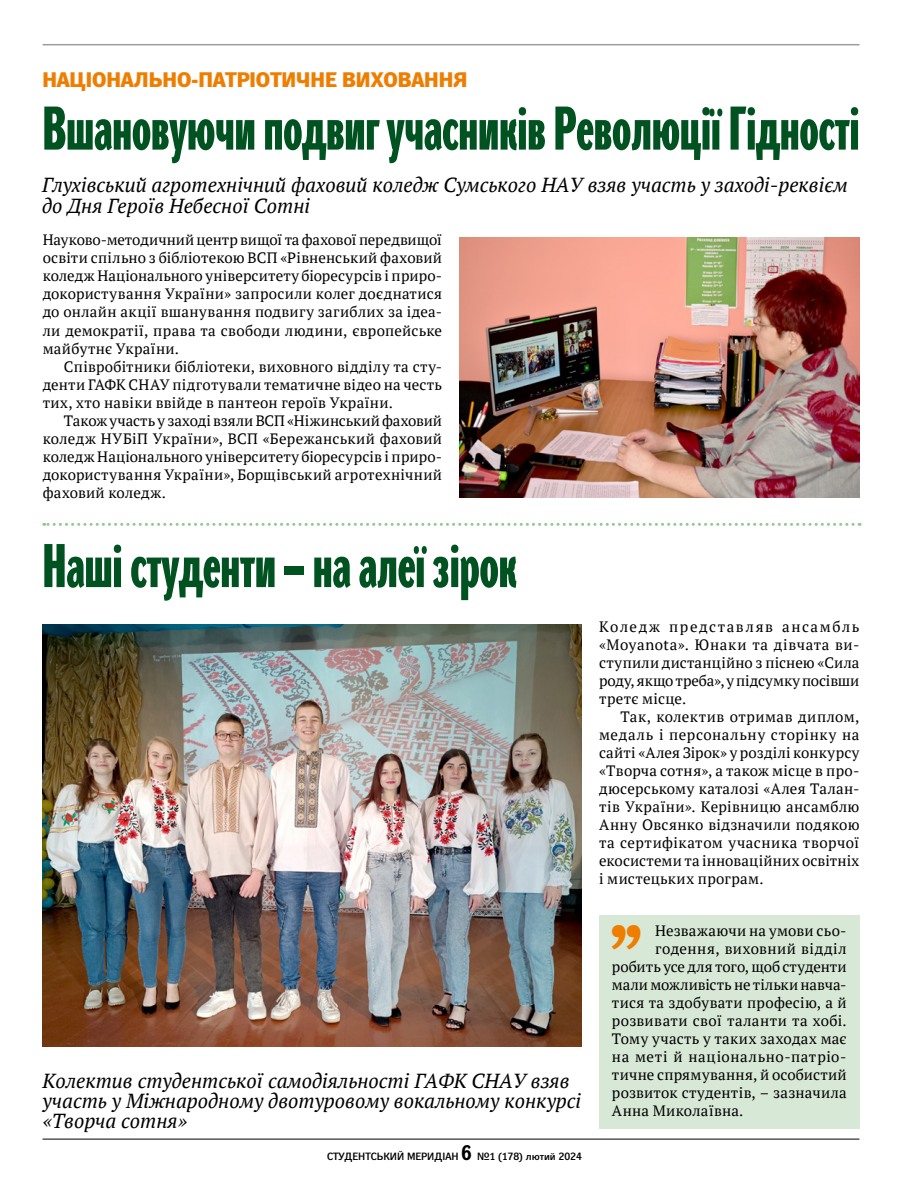
<style>
.page{position:relative;width:902px;height:1191px;background:#fff}
.page>*{position:absolute;margin:0;border:0;box-sizing:border-box;transform-origin:0 0}
.t1{font:700 61.5px "DG Pro 13";color:#005321}
.t2{font:900 41.25px "Amphibia";color:#ef7d00}
.t3{font:700 21px "DG Pro 43";color:#ef7d00}
.t4{font:italic 20.25px/20.2px "PT Serif Pro";color:#000}
.t5{font:15px/18px "PT Serif Pro";letter-spacing:.015em;color:#000;text-align:justify}
.t6{font:15px "PT Serif Pro";letter-spacing:.04em;color:#000}
.t7{font:15px "PT Serif Pro";letter-spacing:.035em;color:#000}
.t8{font:10.5px "DG Pro 43";color:#000}
.s1{font-family:"DG Pro 32";font-weight:700;font-size:21px}
</style>
<div class="page">
<hr style="left:43px;top:1138px;width:816px;height:1px;background:#000">
<hr style="left:43px;top:44px;width:816px;height:1px;background:#9d9d9c">
<div style="left:599px;top:915px;width:260px;height:213px;background:#d8e8d6"></div>
<svg style="left:44px;top:523px;width:809px;height:3px"></svg>
<img style="left:460px;top:238px;width:399px;height:259px">
<img style="left:43px;top:624px;width:538px;height:423px">
<h3 class="t3" style="left:43px;top:67px;width:426px">НАЦІОНАЛЬНО-ПАТРІОТИЧНЕ ВИХОВАННЯ</h3>
<h1 class="t1" style="left:43px;top:94px;width:818px">Вшановуючи подвиг учасників Революції Гідності</h1>
<h3 class="t4" style="left:42px;top:175px;width:806px">Глухівський агротехнічний фаховий коледж Сумського НАУ взяв участь у заході-реквієм до Дня Героїв Небесної Сотні</h3>
<p class="t5" style="left:43px;top:231px;width:401px">Науково-методичний центр вищої та фахової передвищої освіти спільно з бібліотекою ВСП «Рівненський фаховий коледж Національного університету біоресурсів і приро&shy;докористування України» запросили колег доєднатися до онлайн акції вшанування подвигу загиблих за ідеа&shy;ли демократії, права та свободи людини, європейське майбутнє України.</p>
<p class="t5" style="left:43px;top:357px;width:401px;text-indent:21px">Співробітники бібліотеки, виховного відділу та сту&shy;денти ГАФК СНАУ підготували тематичне відео на честь тих, хто навіки ввійде в пантеон героїв України.</p>
<p class="t5" style="left:43px;top:411px;width:401px;text-indent:21px">Також участь у заході взяли ВСП «Ніжинський фаховий коледж НУБіП України», ВСП «Бережанський фаховий коледж Національного університету біоресурсів і приро&shy;докористування України», Борщівський агротехнічний фаховий коледж.</p>
<h1 class="t1" style="left:43px;top:531px;width:476px">Наші студенти – на алеї зірок</h1>
<h3 class="t4" style="left:43px;top:1070px;width:540px">Колектив студентської самодіяльності ГАФК СНАУ взяв участь у Міжнародному двотуровому вокальному конкурсі «Творча сотня»</h3>
<p class="t8" style="left:327px;top:1150px;width:256px">СТУДЕНТСЬКИЙ МЕРИДІАН <span class="s1">6</span> №1 (178) лютий 2024</p>
<p class="t5" style="left:599px;top:617px;width:262px">Коледж представляв ансамбль «Moyanota». Юнаки та дівчата ви&shy;ступили дистанційно з піснею «Сила роду, якщо треба», у підсумку посівши третє місце.</p>
<p class="t5" style="left:599px;top:707px;width:262px;text-indent:21px">Так, колектив отримав диплом, медаль і персональну сторінку на сайті «Алея Зірок» у розділі конкурсу «Творча сотня», а також місце в про&shy;дюсерському каталозі «Алея Талан&shy;тів України». Керівницю ансамблю Анну Овсянко відзначили подякою та сертифікатом учасника творчої екосистеми та інноваційних освітніх і мистецьких програм.</p>
<h2 class="t2" style="left:609px;top:914px;width:34px">❞</h2>
<p class="t5" style="left:655px;top:921px;width:193px">Незважаючи на умови сьо-</p>
<p class="t7" style="left:655px;top:938px;width:193px">годення, виховний відділ</p>
<p class="t5" style="left:612px;top:957px;width:236px">робить усе для того, щоб студенти</p>
<p class="t5" style="left:612px;top:975px;width:236px">мали можливість не тільки навча-</p>
<p class="t5" style="left:612px;top:993px;width:236px">тися та здобувати професію, а й</p>
<p class="t5" style="left:612px;top:1011px;width:236px">розвивати свої таланти та хобі.</p>
<p class="t5" style="left:612px;top:1029px;width:236px">Тому участь у таких заходах має</p>
<p class="t6" style="left:612px;top:1046px;width:236px">на меті й національно-патріо-</p>
<p class="t5" style="left:612px;top:1065px;width:236px">тичне спрямування, й особистий</p>
<p class="t5" style="left:612px;top:1083px;width:236px">розвиток студентів, – зазначила</p>
<p class="t5" style="left:612px;top:1101px;width:133px">Анна Миколаївна.</p>
</div>
